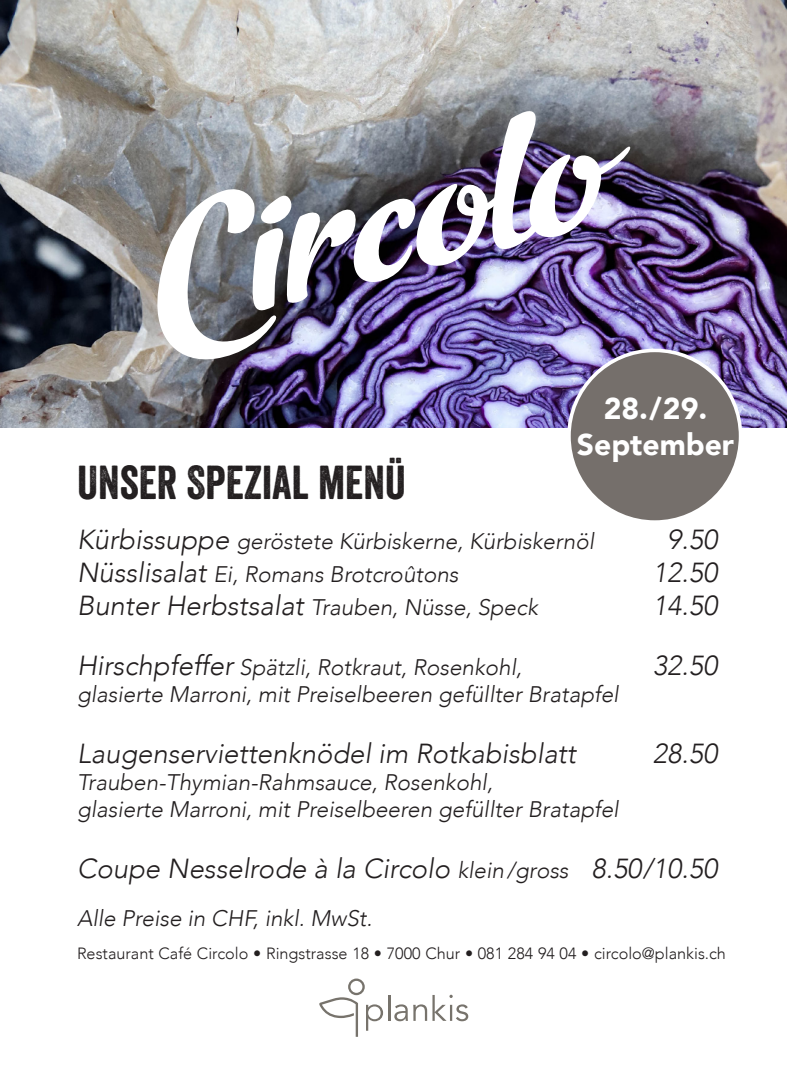
<style>
.page{position:relative;width:787px;height:1092px;background:#fff}
.page>*{position:absolute;margin:0;border:0;box-sizing:border-box;transform-origin:0 0}
.t1{font:46.25px "Veneer";color:#231f20}
.t2{font:900 30px "Avenir";color:#fff}
.t3{font:italic 300 27.5px "Avenir";color:#231f20}
.t4{font:italic 300 22.5px/27px "Avenir";color:#231f20}
.t5{font:300 16.25px "Avenir";color:#231f20}
.s1{font-size:27.5px}
.s2{font-size:22.5px}
</style>
<div class="page">
<img style="left:0;top:0;width:787px;height:427px">
<img style="left:157px;top:111px;width:473px;height:248px">
<div style="left:569px;top:350px;width:171px;height:172px;background:#756f6b;border-radius:50%"></div>
<div style="left:567px;top:348px;width:175px;height:176px;border:4px solid #fff;border-radius:50%"></div>
<svg style="left:319px;top:978px;width:64px;height:58px"></svg>
<hr style="left:388px;top:994px;width:2px;height:26px;background:#77736c">
<svg style="left:394px;top:994px;width:74px;height:27px"></svg>
<p class="t1" style="left:77px;top:454px;width:330px">UNSER SPEZIAL MENÜ</p>
<p class="t2" style="left:603px;top:382px;width:105px">28./29.</p>
<p class="t2" style="left:577px;top:418px;width:159px">September</p>
<p class="t4" style="left:77px;top:527px;width:518px"><span class="s1">Kürbissuppe</span> geröstete Kürbiskerne, Kürbiskernöl</p>
<p class="t3" style="left:667px;top:523px;width:52px">9.50</p>
<p class="t4" style="left:77px;top:560px;width:383px"><span class="s1">Nüsslisalat</span> Ei, Romans Brotcroûtons</p>
<p class="t3" style="left:653px;top:556px;width:66px">12.50</p>
<p class="t4" style="left:77px;top:593px;width:462px"><span class="s1">Bunter Herbstsalat</span> Trauben, Nüsse, Speck</p>
<p class="t3" style="left:653px;top:589px;width:66px">14.50</p>
<p class="t4" style="left:77px;top:654px;width:446px"><span class="s1">Hirschpfeffer</span> Spätzli, Rotkraut, Rosenkohl,</p>
<p class="t3" style="left:653px;top:649px;width:66px">32.50</p>
<p class="t4" style="left:77px;top:681px;width:543px">glasierte Marroni, mit Preiselbeeren gefüllter Bratapfel</p>
<p class="t3" style="left:77px;top:737px;width:500px">Laugenserviettenknödel im Rotkabisblatt</p>
<p class="t3" style="left:653px;top:737px;width:66px">28.50</p>
<p class="t4" style="left:77px;top:768px;width:543px">Trauben-Thymian-Rahmsauce, Rosenkohl,<br>glasierte Marroni, mit Preiselbeeren gefüllter Bratapfel</p>
<p class="t3" style="left:77px;top:851px;width:642px">Coupe Nesselrode à la Circolo <span class="s2">klein/gross</span> 8.50/10.50</p>
<p class="t4" style="left:77px;top:904px;width:297px">Alle Preise in CHF, inkl. MwSt.</p>
<p class="t5" style="left:77px;top:943px;width:650px">Restaurant Café Circolo • Ringstrasse 18 • 7000 Chur • 081 284 94 04 • circolo@plankis.ch</p>
</div>
